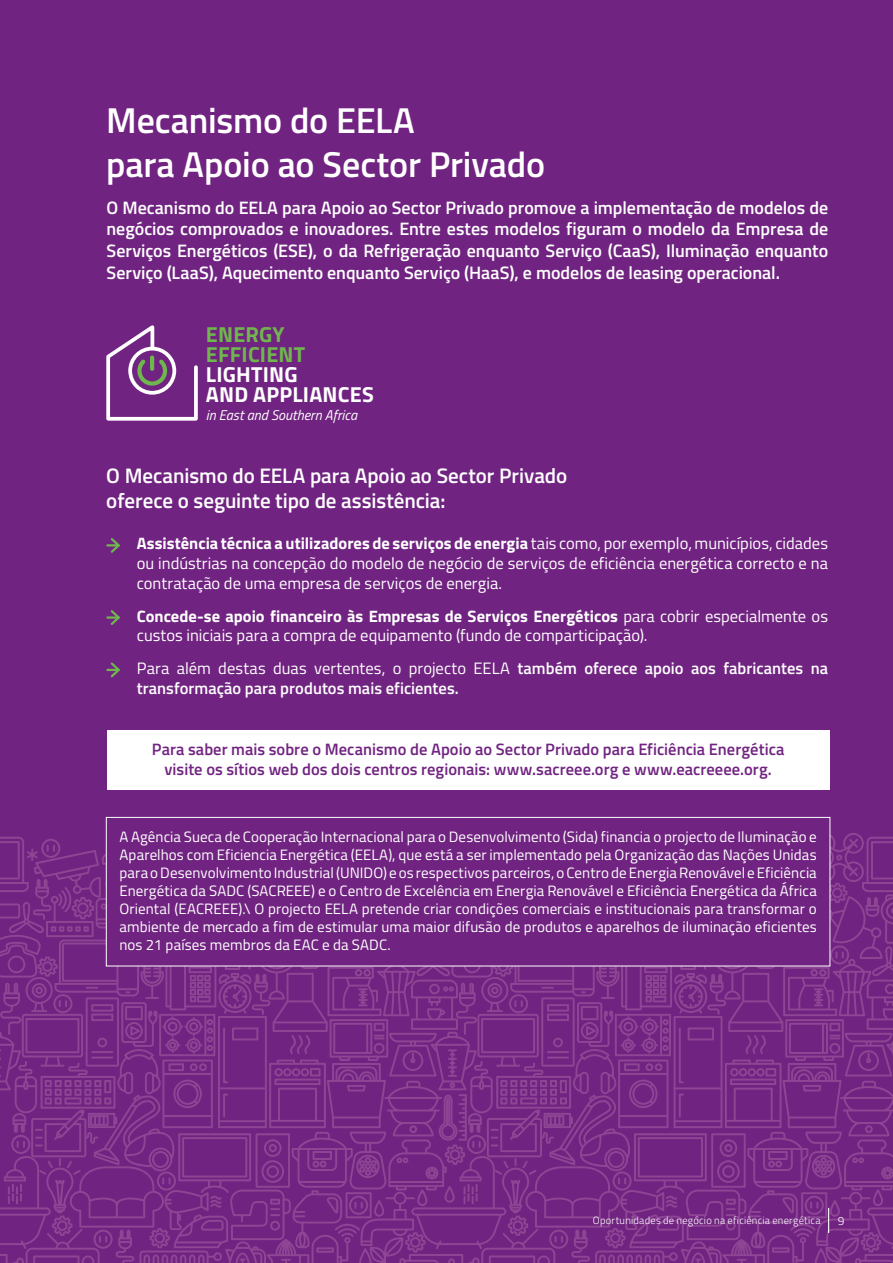
<style>
.page{position:relative;width:893px;height:1263px;background:#712381}
.page>*{position:absolute;margin:0;border:0;box-sizing:border-box;transform-origin:0 0}
.TIT{font:600 36px/43.2px "Titillium";letter-spacing:-.005em;color:#fff}
.t1{font:700 21.75px/20px "Titillium";letter-spacing:.01em;color:#fff}
.t2{font:700 21.75px "Titillium";letter-spacing:.01em;color:#6fb74d}
.Subt_02{font:600 21px/25.2px "Titillium";letter-spacing:-.005em;color:#fff}
.Intro{font:600 18px/21.6px "Titillium";color:#fff;text-align:justify}
.TXT{font:16.5px/19.8px "Titillium";color:#fff;text-align:justify}
.TXT-2{font:600 16.5px/19.8px "Titillium";color:#712381;text-align:center}
.TXT-3{font:600 16.5px/19.8px "Titillium";color:#fff}
.TXT-4{font:15px/18px "Titillium";letter-spacing:.005em;color:#fff;text-align:justify}
.t3{font:italic 14.25px "Titillium";color:#fff}
.t4{font:300 12px "Titillium";color:#fff}
.t5{font:300 10.5px "Titillium";letter-spacing:.02em;color:#fff}
.s1{font-weight:700}
.s2{font-weight:400}
</style>
<div class="page">
<svg style="left:0;top:819px;width:893px;height:444px"></svg>
<svg style="left:107px;top:538px;width:13px;height:15px"></svg>
<svg style="left:107px;top:610px;width:13px;height:15px"></svg>
<svg style="left:107px;top:662px;width:13px;height:16px"></svg>
<div style="left:107px;top:730px;width:722px;height:59px;background:#fff"></div>
<div style="left:106px;top:817px;width:724px;height:149px;background:#712381"></div>
<div style="left:106px;top:817px;width:724px;height:149px;border:1px solid #fff"></div>
<svg style="left:106px;top:325px;width:92px;height:96px"></svg>
<div style="left:150px;top:355px;width:4px;height:16px;border:2px solid #6fb74d"></div>
<svg style="left:828px;top:1208px;width:1px;height:25px"></svg>
<p class="TIT" style="left:106px;top:97px;width:440px">Mecanismo do EELA<br>para Apoio ao Sector Privado</p>
<p class="Intro" style="left:106px;top:196px;width:723px">O Mecanismo do EELA para Apoio ao Sector Privado promove a implementação de modelos de negócios comprovados e inovadores. Entre estes modelos figuram o modelo da Empresa de Serviços Energéticos (ESE), o da Refrigeração enquanto Serviço (CaaS), Iluminação enquanto Serviço (LaaS), Aquecimento enquanto Serviço (HaaS), e modelos de leasing operacional.</p>
<p class="t2" style="left:206px;top:317px;width:80px">ENERGY</p>
<p class="t2" style="left:206px;top:337px;width:101px">EFFICIENT</p>
<p class="t1" style="left:206px;top:363px;width:169px">LIGHTING<br>AND APPLIANCES</p>
<p class="t3" style="left:206px;top:405px;width:153px">in East and Southern Africa</p>
<p class="Subt_02" style="left:106px;top:462px;width:462px">O Mecanismo do EELA para Apoio ao Sector Privado oferece o seguinte tipo de assistência:</p>
<p class="TXT" style="left:137px;top:533px;width:693px"><span class="s1">Assistência técnica a utilizadores de serviços de energia</span> tais como, por exemplo, municípios, cidades ou indústrias na concepção do modelo de negócio de serviços de eficiência energética correcto e na contratação de uma empresa de serviços de energia.</p>
<p class="TXT" style="left:137px;top:605px;width:693px"><span class="s1">Concede-se apoio financeiro às Empresas de Serviços Energéticos</span> para cobrir especialmente os custos iniciais para a compra de equipamento (fundo de comparticipação).</p>
<p class="TXT-3" style="left:137px;top:657px;width:693px"><span class="s2">Para além destas duas vertentes, o projecto EELA</span> também oferece apoio aos fabricantes na transformação para produtos mais eficientes.</p>
<p class="TXT-2" style="left:152px;top:739px;width:634px">Para saber mais sobre o Mecanismo de Apoio ao Sector Privado para Eficiência Energética visite os sítios web dos dois centros regionais: www.sacreee.org e www.eacreeee.org.</p>
<p class="TXT-4" style="left:119px;top:827px;width:699px">A Agência Sueca de Cooperação Internacional para o Desenvolvimento (Sida) financia o projecto de Iluminação e Aparelhos com Eficiencia Energética (EELA), que está a ser implementado pela Organização das Nações Unidas para o Desenvolvimento Industrial (UNIDO) e os respectivos parceiros, o Centro de Energia Renovável e Eficiência Energética da SADC (SACREEE) e o Centro de Excelência em Energia Renovável e Eficiência Energética da África Oriental (EACREEE).\ O projecto EELA pretende criar condições comerciais e institucionais para transformar o ambiente de mercado a fim de estimular uma maior difusão de produtos e aparelhos de iluminação eficientes nos 21 países membros da EAC e da SADC.</p>
<p class="t5" style="left:593px;top:1213px;width:229px">Oportunidades de negócio na eficiência energética</p>
<p class="t4" style="left:838px;top:1212px;width:8px">9</p>
</div>
